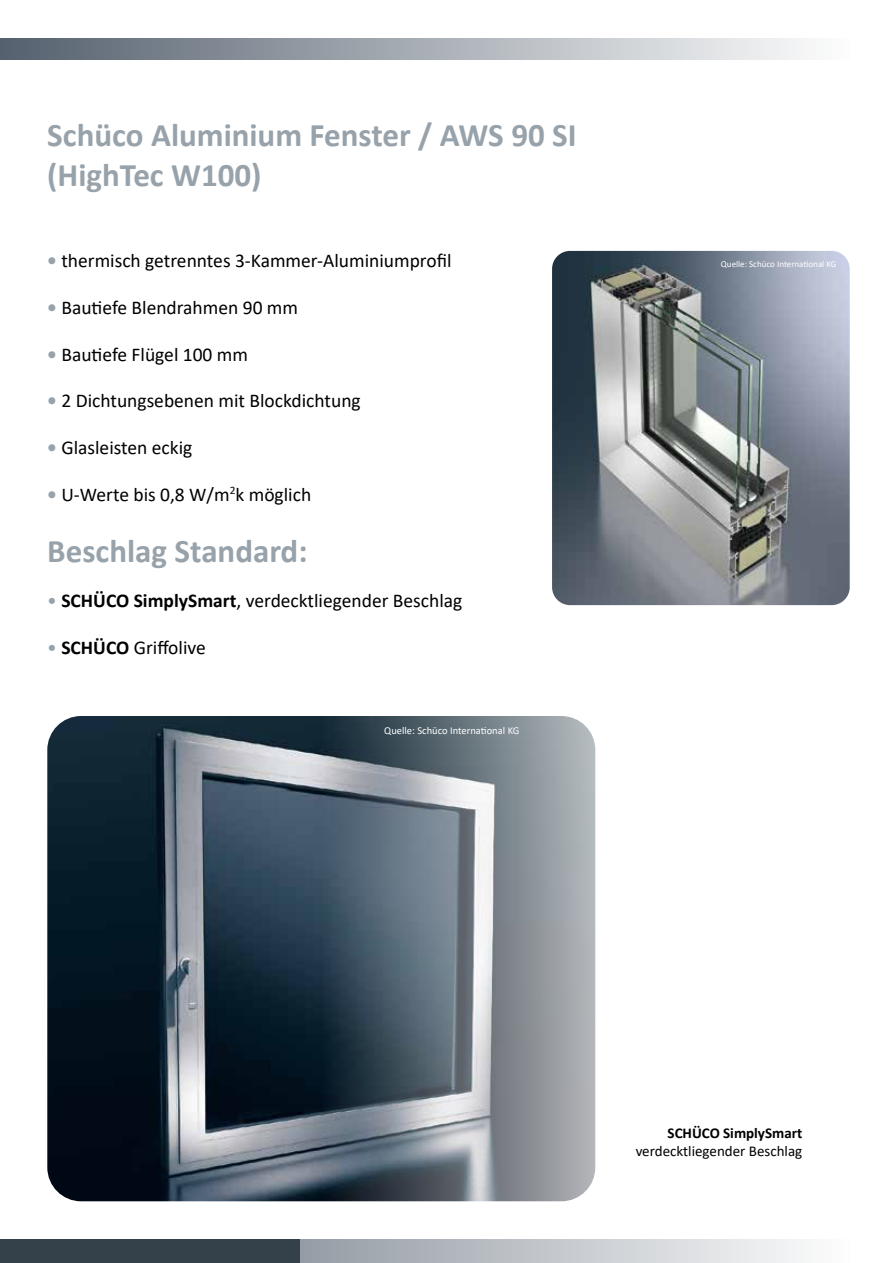
<style>
.page{position:relative;width:893px;height:1263px;background:#fff}
.page>*{position:absolute;margin:0;border:0;box-sizing:border-box;transform-origin:0 0}
.t1{font:700 33px/39.6px "Calibri";color:#97a2aa}
.t2{font:19.5px "Calibri";color:#000}
.t3{font:15px "Calibri";color:#000}
.t4{font:700 15px "Calibri";color:#000}
.t5{font:10.5px "Calibri";color:#fff}
.t6{font:9px "Calibri";color:#fff}
.s1{font-weight:700;color:#97a2aa}
.s2{color:#97a2aa}
.s3{font-weight:700}
</style>
<div class="page">
<div style="left:0;top:38px;width:850px;height:22px;background:linear-gradient(to right,#55616f,#fdfdfd)"></div>
<svg style="left:300px;top:1239px;width:505px;height:24px;background:#c4c8cd"></svg>
<div style="left:0;top:1239px;width:300px;height:24px;background:#35414a"></div>
<img style="left:47px;top:716px;width:548px;height:485px">
<img style="left:552px;top:251px;width:298px;height:354px">
<h1 class="t1" style="left:47px;top:115px;width:531px">Schüco Aluminium Fenster / AWS 90 SI (HighTec W100)</h1>
<p class="t2" style="left:47px;top:247px;width:406px"><span class="s1">•</span> thermisch getrenntes 3-Kammer-Aluminiumprofil</p>
<p class="t2" style="left:47px;top:294px;width:252px"><span class="s1">•</span> Bautiefe Blendrahmen 90 mm</p>
<p class="t2" style="left:47px;top:340px;width:202px"><span class="s1">•</span> Bautiefe Flügel 100 mm</p>
<p class="t2" style="left:47px;top:387px;width:315px"><span class="s1">•</span> 2 Dichtungsebenen mit Blockdichtung</p>
<p class="t2" style="left:47px;top:434px;width:147px"><span class="s1">•</span> Glasleisten eckig</p>
<p class="t2" style="left:47px;top:481px;width:265px"><span class="s1">•</span> U-Werte bis 0,8 W/m<sup>2</sup>k möglich</p>
<h1 class="t1" style="left:47px;top:531px;width:262px">Beschlag Standard:</h1>
<p class="t2" style="left:47px;top:587px;width:417px"><span class="s2">•</span> <span class="s3">SCHÜCO SimplySmart</span>, verdecktliegender Beschlag</p>
<p class="t2" style="left:47px;top:634px;width:160px"><span class="s2">•</span> <span class="s3">SCHÜCO</span> Griffolive</p>
<p class="t5" style="left:384px;top:723px;width:137px">Quelle: Schüco International KG</p>
<p class="t6" style="left:721px;top:258px;width:117px">Quelle: Schüco International KG</p>
<p class="t4" style="left:668px;top:1123px;width:136px">SCHÜCO SimplySmart</p>
<p class="t3" style="left:636px;top:1141px;width:168px">verdecktliegender Beschlag</p>
</div>
